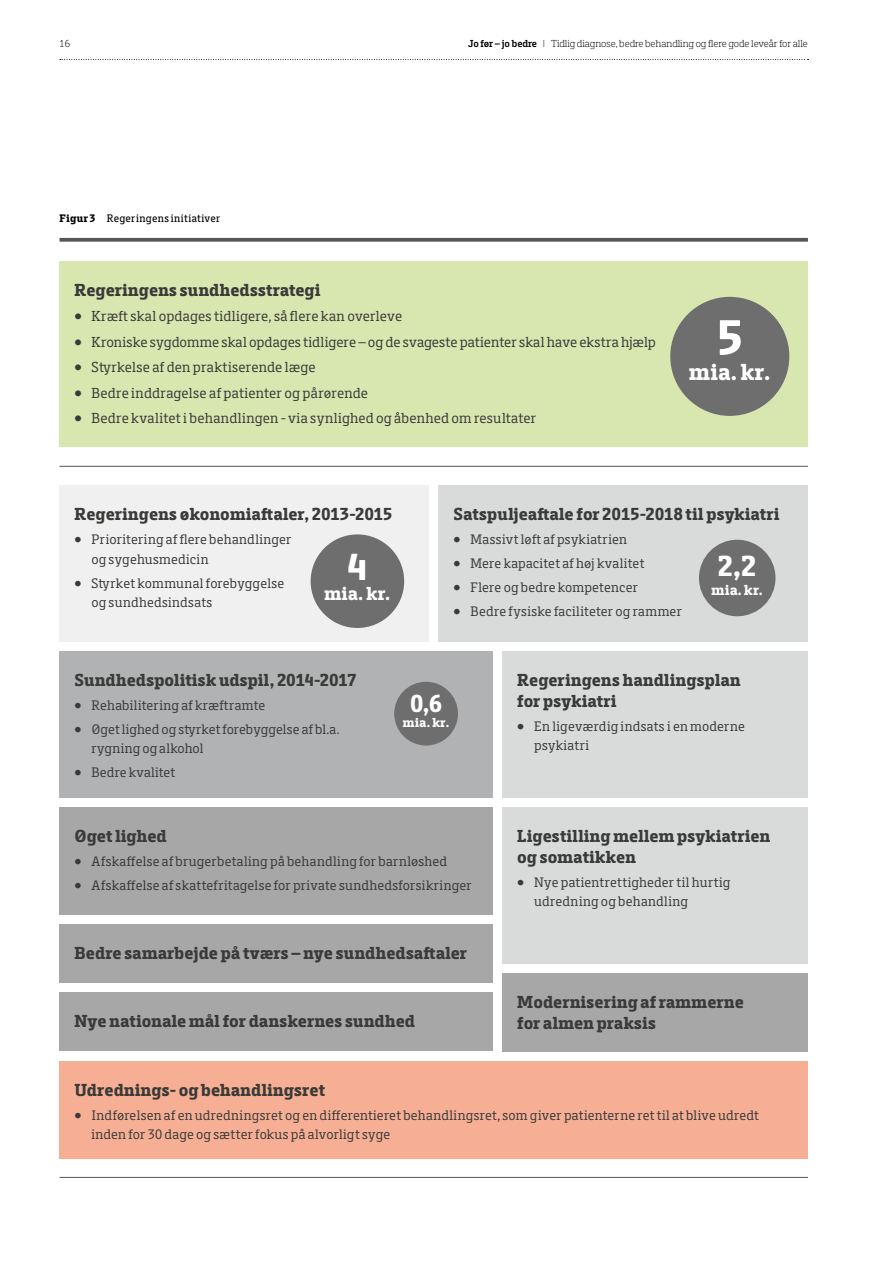
<style>
.page{position:relative;width:893px;height:1263px;background:#fff}
.page>*{position:absolute;margin:0;border:0;box-sizing:border-box;transform-origin:0 0}
.t1{font:700 51px "Metro Serif";color:#fff}
.t2{font:700 39px "Metro Serif";color:#fff}
.t3{font:700 30px "Metro Serif";color:#fff}
.t4{font:700 25.5px "Metro Serif";color:#fff}
.t5{font:700 24px "Metro Serif";color:#fff}
.t6{font:700 19.5px "Metro Serif";color:#fff}
.t7{font:700 18px/21px "Metro Serif";letter-spacing:.01em;color:#3a3a39}
.t8{font:15px "Metro Serif";letter-spacing:.01em;color:#3a3a39}
.t9{font:700 15px "Metro Serif";color:#fff}
.t10{font:14.25px/19.5px "Metro Serif";letter-spacing:.01em;color:#3a3a39}
.t11{font:700 13.5px "Metro Serif";color:#fff}
.t12{font:500 11.25px "Metro Serif";letter-spacing:.02em;color:#000}
.t13{font:300 10.5px "Metro Serif";color:#000}
.s1{font-weight:600}
.s2{font-weight:700}
</style>
<div class="page">
<svg style="left:60px;top:59px;width:748px;height:1px"></svg>
<div style="left:60px;top:261px;width:748px;height:185px;background:#d8e6b0"></div>
<div style="left:60px;top:485px;width:369px;height:156px;background:#f0f0f0"></div>
<div style="left:60px;top:1061px;width:748px;height:97px;background:#f6af94"></div>
<div style="left:60px;top:992px;width:433px;height:59px;background:#a7a7a8"></div>
<div style="left:60px;top:924px;width:433px;height:59px;background:#a7a7a8"></div>
<div style="left:60px;top:807px;width:433px;height:107px;background:#a7a7a8"></div>
<div style="left:502px;top:807px;width:306px;height:156px;background:#d9dada"></div>
<div style="left:502px;top:651px;width:306px;height:146px;background:#d9dada"></div>
<div style="left:60px;top:651px;width:433px;height:146px;background:#b1b2b3"></div>
<div style="left:502px;top:973px;width:306px;height:78px;background:#a7a7a8"></div>
<div style="left:439px;top:485px;width:369px;height:156px;background:#d9dada"></div>
<hr style="left:60px;top:1177px;width:748px;height:1px;background:#565655">
<hr style="left:60px;top:466px;width:748px;height:1px;background:#565655">
<svg style="left:60px;top:238px;width:748px;height:4px;fill:#565655"></svg>
<div style="left:670px;top:297px;width:119px;height:119px;background:#6e6e6e;border-radius:50%"></div>
<div style="left:311px;top:534px;width:93px;height:94px;background:#6e6e6e;border-radius:50%"></div>
<div style="left:699px;top:540px;width:76px;height:76px;background:#6e6e6e;border-radius:50%"></div>
<div style="left:394px;top:682px;width:64px;height:63px;background:#6e6e6e;border-radius:50%"></div>
<p class="t13" style="left:60px;top:37px;width:12px">16</p>
<p class="t13" style="left:468px;top:37px;width:341px"><span class="s1">Jo før – jo bedre</span> | Tidlig diagnose, bedre behandling og flere gode leveår for alle</p>
<p class="t12" style="left:60px;top:212px;width:162px"><span class="s2">Figur 3</span> Regeringens initiativer</p>
<p class="t7" style="left:74px;top:280px;width:248px">Regeringens sundhedsstrategi</p>
<p class="t8" style="left:74px;top:308px;width:329px">• Kræft skal opdages tidligere, så flere kan overleve</p>
<p class="t8" style="left:74px;top:333px;width:583px">• Kroniske sygdomme skal opdages tidligere – og de svageste patienter skal have ekstra hjælp</p>
<p class="t8" style="left:74px;top:359px;width:243px">• Styrkelse af den praktiserende læge</p>
<p class="t8" style="left:74px;top:384px;width:295px">• Bedre inddragelse af patienter og pårørende</p>
<p class="t8" style="left:74px;top:410px;width:464px">• Bedre kvalitet i behandlingen - via synlighed og åbenhed om resultater</p>
<h1 class="t1" style="left:717px;top:308px;width:27px">5</h1>
<h3 class="t5" style="left:689px;top:358px;width:82px">mia. kr.</h3>
<p class="t7" style="left:74px;top:504px;width:319px">Regeringens økonomiaftaler, 2013-2015</p>
<p class="t10" style="left:91px;top:530px;width:202px;text-indent:-17px">• Prioritering af flere behandlinger og sygehusmedicin</p>
<p class="t10" style="left:91px;top:573px;width:194px;text-indent:-17px">• Styrket kommunal forebyggelse og sundhedsindsats</p>
<h2 class="t2" style="left:348px;top:545px;width:21px">4</h2>
<h3 class="t6" style="left:324px;top:582px;width:67px">mia. kr.</h3>
<p class="t7" style="left:453px;top:504px;width:327px">Satspuljeaftale for 2015-2018 til psykiatri</p>
<p class="t10" style="left:453px;top:530px;width:175px">• Massivt løft af psykiatrien</p>
<p class="t10" style="left:453px;top:554px;width:192px">• Mere kapacitet af høj kvalitet</p>
<p class="t10" style="left:453px;top:578px;width:186px">• Flere og bedre kompetencer</p>
<p class="t10" style="left:453px;top:602px;width:230px">• Bedre fysiske faciliteter og rammer</p>
<h3 class="t3" style="left:718px;top:549px;width:40px">2,2</h3>
<p class="t9" style="left:712px;top:582px;width:53px">mia. kr.</p>
<p class="t7" style="left:74px;top:670px;width:283px">Sundhedspolitisk udspil, 2014-2017</p>
<p class="t10" style="left:74px;top:696px;width:193px">• Rehabilitering af kræftramte</p>
<p class="t10" style="left:91px;top:720px;width:250px;text-indent:-17px">• Øget lighed og styrket forebyggelse af bl.a. rygning og alkohol</p>
<p class="t10" style="left:74px;top:763px;width:102px">• Bedre kvalitet</p>
<h3 class="t4" style="left:410px;top:689px;width:33px">0,6</h3>
<p class="t11" style="left:403px;top:715px;width:48px">mia. kr.</p>
<p class="t7" style="left:517px;top:670px;width:225px">Regeringens handlingsplan for psykiatri</p>
<p class="t10" style="left:534px;top:717px;width:212px;text-indent:-17px">• En ligeværdig indsats i en moderne psykiatri</p>
<p class="t7" style="left:74px;top:826px;width:94px">Øget lighed</p>
<p class="t10" style="left:74px;top:852px;width:374px">• Afskaffelse af brugerbetaling på behandling for barnløshed</p>
<p class="t10" style="left:74px;top:876px;width:399px">• Afskaffelse af skattefritagelse for private sundhedsforsikringer</p>
<p class="t7" style="left:74px;top:943px;width:394px">Bedre samarbejde på tværs – nye sundhedsaftaler</p>
<p class="t7" style="left:74px;top:1011px;width:342px">Nye nationale mål for danskernes sundhed</p>
<p class="t7" style="left:517px;top:826px;width:254px">Ligestilling mellem psykiatrien og somatikken</p>
<p class="t10" style="left:534px;top:873px;width:198px;text-indent:-17px">• Nye patientrettigheder til hurtig udredning og behandling</p>
<p class="t7" style="left:517px;top:992px;width:228px">Modernisering af rammerne for almen praksis</p>
<p class="t7" style="left:74px;top:1080px;width:252px">Udrednings- og behandlingsret</p>
<p class="t10" style="left:91px;top:1105px;width:669px;text-indent:-17px">• Indførelsen af en udredningsret og en differentieret behandlingsret, som giver patienterne ret til at blive udredt inden for 30 dage og sætter fokus på alvorligt syge</p>
</div>
